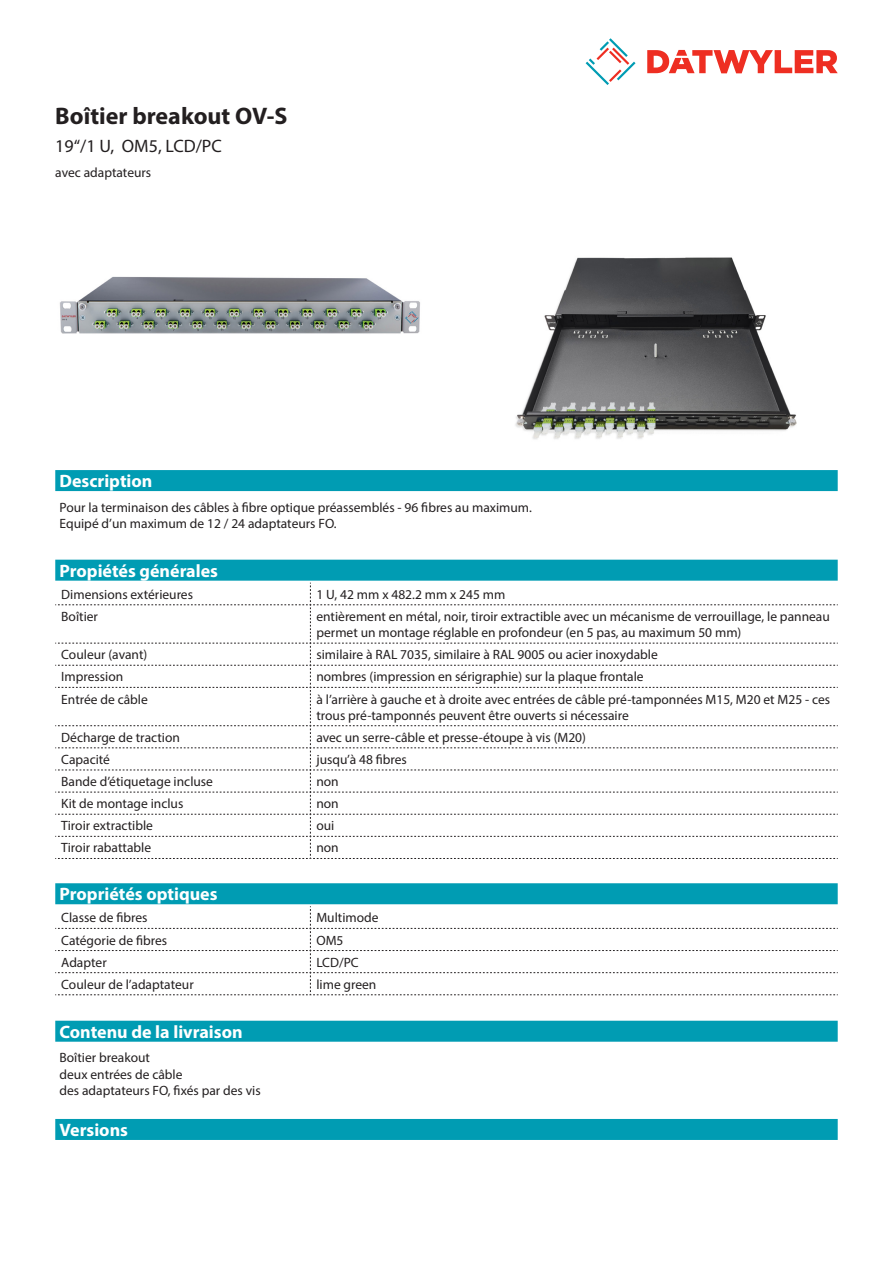
<style>
.page{position:relative;width:893px;height:1263px;background:#fff}
.page>*{position:absolute;margin:0;border:0;box-sizing:border-box;transform-origin:0 0}
.Product_Head{font:700 24px "Myriad Pro";color:#231f20}
.Standard_Head_Proper{font:700 18px "Myriad Pro";color:#fff}
.SubHead{font:18px "Myriad Pro";color:#231f20}
.myriad_light_propert{font:13.5px/16.2px "Myriad Pro";color:#231f20}
.Standard_text{font:13.5px/16.2px "Myriad Pro";color:#231f20}
</style>
<div class="page">
<svg style="left:586px;top:38px;width:49px;height:47px"></svg>
<svg style="left:647px;top:50px;width:191px;height:23px"></svg>
<img style="left:60px;top:276px;width:360px;height:58px">
<img style="left:515px;top:257px;width:282px;height:182px">
<div style="left:55px;top:1119px;width:783px;height:21px;background:#009cb3"></div>
<div style="left:55px;top:470px;width:783px;height:21px;background:#009cb3"></div>
<div style="left:55px;top:1021px;width:783px;height:21px;background:#009cb3"></div>
<div style="left:55px;top:560px;width:783px;height:21px;background:#009cb3"></div>
<svg style="left:55px;top:583px;width:783px;height:276px"></svg>
<div style="left:55px;top:883px;width:783px;height:21px;background:#009cb3"></div>
<svg style="left:55px;top:906px;width:783px;height:89px"></svg>
<p class="Product_Head" style="left:55px;top:101px;width:234px">Boîtier breakout OV-S</p>
<p class="SubHead" style="left:55px;top:135px;width:168px">19‘‘/1 U, OM5, LCD/PC</p>
<p class="Standard_text" style="left:55px;top:164px;width:98px">avec adaptateurs</p>
<p class="Standard_Head_Proper" style="left:60px;top:469px;width:94px">Description</p>
<p class="Standard_text" style="left:60px;top:499px;width:474px">Pour la terminaison des câbles à fibre optique préassemblés - 96 fibres au maximum.<br>Equipé d’un maximum de 12 / 24 adaptateurs FO.</p>
<p class="Standard_Head_Proper" style="left:60px;top:559px;width:160px">Propiétés générales</p>
<p class="myriad_light_propert" style="left:61px;top:586px;width:133px">Dimensions extérieures</p>
<p class="myriad_light_propert" style="left:316px;top:586px;width:191px">1 U, 42 mm x 482.2 mm x 245 mm</p>
<p class="myriad_light_propert" style="left:61px;top:608px;width:38px">Boîtier</p>
<p class="myriad_light_propert" style="left:316px;top:608px;width:515px">entièrement en métal, noir, tiroir extractible avec un mécanisme de verrouillage, le panneau permet un montage réglable en profondeur (en 5 pas, au maximum 50 mm)</p>
<p class="myriad_light_propert" style="left:61px;top:646px;width:88px">Couleur (avant)</p>
<p class="myriad_light_propert" style="left:316px;top:646px;width:343px">similaire à RAL 7035, similaire à RAL 9005 ou acier inoxydable</p>
<p class="myriad_light_propert" style="left:61px;top:668px;width:64px">Impression</p>
<p class="myriad_light_propert" style="left:316px;top:668px;width:329px">nombres (impression en sérigraphie) sur la plaque frontale</p>
<p class="myriad_light_propert" style="left:61px;top:691px;width:88px">Entrée de câble</p>
<p class="myriad_light_propert" style="left:316px;top:691px;width:515px">à l’arrière à gauche et à droite avec entrées de câble pré-tamponnées M15, M20 et M25 - ces trous pré-tamponnés peuvent être ouverts si nécessaire</p>
<p class="myriad_light_propert" style="left:61px;top:729px;width:120px">Décharge de traction</p>
<p class="myriad_light_propert" style="left:316px;top:729px;width:271px">avec un serre-câble et presse-étoupe à vis (M20)</p>
<p class="myriad_light_propert" style="left:61px;top:751px;width:50px">Capacité</p>
<p class="myriad_light_propert" style="left:316px;top:751px;width:92px">jusqu’à 48 fibres</p>
<p class="myriad_light_propert" style="left:61px;top:773px;width:153px">Bande d’étiquetage incluse</p>
<p class="myriad_light_propert" style="left:316px;top:773px;width:24px">non</p>
<p class="myriad_light_propert" style="left:61px;top:795px;width:124px">Kit de montage inclus</p>
<p class="myriad_light_propert" style="left:316px;top:795px;width:24px">non</p>
<p class="myriad_light_propert" style="left:61px;top:817px;width:93px">Tiroir extractible</p>
<p class="myriad_light_propert" style="left:316px;top:817px;width:20px">oui</p>
<p class="myriad_light_propert" style="left:61px;top:840px;width:91px">Tiroir rabattable</p>
<p class="myriad_light_propert" style="left:316px;top:840px;width:24px">non</p>
<p class="Standard_Head_Proper" style="left:60px;top:882px;width:160px">Propriétés optiques</p>
<p class="myriad_light_propert" style="left:61px;top:909px;width:88px">Classe de fibres</p>
<p class="myriad_light_propert" style="left:316px;top:909px;width:64px">Multimode</p>
<p class="myriad_light_propert" style="left:61px;top:932px;width:107px">Catégorie de fibres</p>
<p class="myriad_light_propert" style="left:316px;top:932px;width:29px">OM5</p>
<p class="myriad_light_propert" style="left:61px;top:954px;width:47px">Adapter</p>
<p class="myriad_light_propert" style="left:316px;top:954px;width:44px">LCD/PC</p>
<p class="myriad_light_propert" style="left:61px;top:976px;width:134px">Couleur de l’adaptateur</p>
<p class="myriad_light_propert" style="left:316px;top:976px;width:61px">lime green</p>
<p class="Standard_Head_Proper" style="left:60px;top:1020px;width:185px">Contenu de la livraison</p>
<p class="Standard_text" style="left:60px;top:1049px;width:203px">Boîtier breakout<br>deux entrées de câble<br>des adaptateurs FO, fixés par des vis</p>
<p class="Standard_Head_Proper" style="left:60px;top:1118px;width:70px">Versions</p>
</div>
